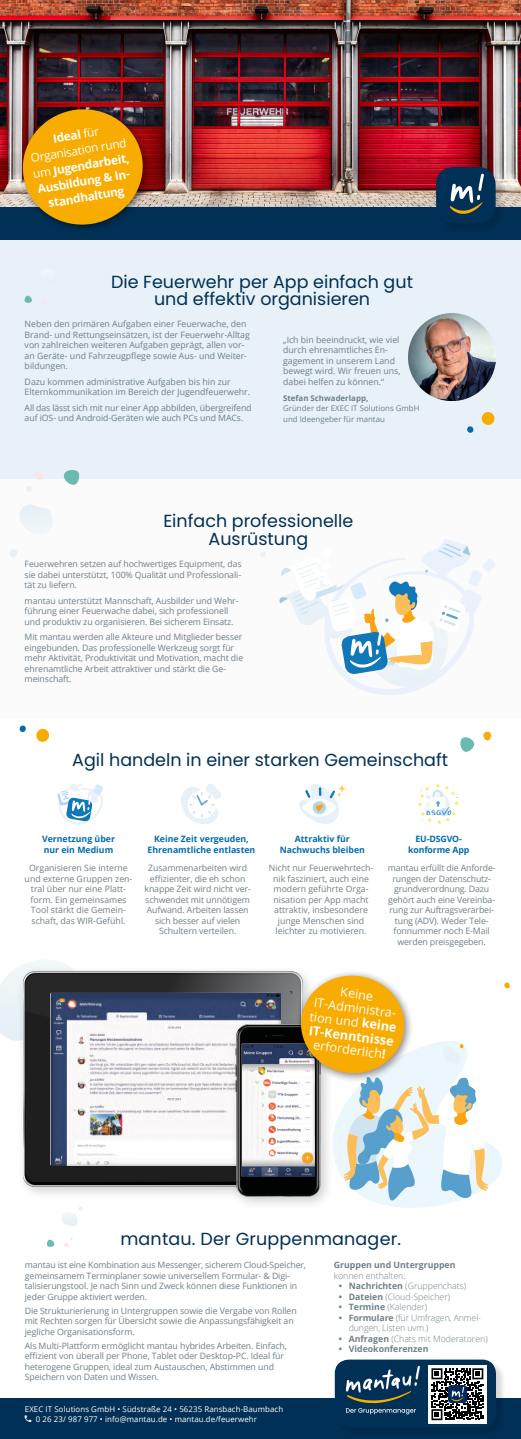
<style>
.page{position:relative;width:521px;height:1439px;background:#fff}
.page>*{position:absolute;margin:0;border:0;box-sizing:border-box;transform-origin:0 0}
.t1{font:17.5px/17.5px "Poppins";color:#003056;text-align:center}
.t2{font:12.6px/14px "Open Sans";color:#fff;text-align:center}
.t3{font:700 11.81px/15.8px "Open Sans";color:#fff;text-align:center}
.t4{font:8.75px/10.5px "Open Sans";letter-spacing:-.01em;color:#6e808a}
.t5{font:300 8.75px/10.5px "Open Sans";color:#6e808a}
.t6{font:700 8.75px/10.5px "Open Sans";color:#006cad;text-align:center}
.t7{font:700 8.75px "Open Sans";color:#6e808a}
.t8{font:7.88px/10.5px "Open Sans";letter-spacing:.01em;color:#fff}
.t9{font:7.88px/10.5px "Open Sans";color:#6e808a}
.t10{font:700 7.88px "Open Sans";color:#6e808a}
.s1{font-weight:400}
.s2{font-weight:700}
</style>
<div class="page">
<div style="left:0;top:1398px;width:521px;height:41px;background:#003056"></div>
<div style="left:335px;top:1360px;width:171px;height:77px;background:#000;opacity:.15"></div>
<div style="left:335px;top:1359px;width:161px;height:68px;background:#003056;border-radius:14px"></div>
<svg style="left:346px;top:1366px;width:74px;height:48px"></svg>
<div style="left:428px;top:1365px;width:58px;height:58px;background:#fff"></div>
<svg style="left:431px;top:1368px;width:52px;height:52px"></svg>
<img style="left:449px;top:1385px;width:17px;height:18px">
<div style="left:0;top:240px;width:521px;height:254px;background:#e7f1f7"></div>
<img style="left:409px;top:313px;width:86px;height:87px">
<svg style="left:481px;top:412px;width:14px;height:13px"></svg>
<svg style="left:467px;top:426px;width:7px;height:7px"></svg>
<img style="left:0;top:0;width:521px;height:208px">
<div style="left:0;top:208px;width:521px;height:32px;background:#003056"></div>
<div style="left:436px;top:167px;width:70px;height:66px;background:#000;opacity:.15"></div>
<div style="left:436px;top:167px;width:60px;height:56px;background:#003056;border-radius:17px"></div>
<svg style="left:450px;top:174px;width:34px;height:40px"></svg>
<div style="left:16px;top:103px;width:137px;height:132px;background:#000;opacity:.5"></div>
<svg style="left:18px;top:105px;width:129px;height:124px"></svg>
<div style="left:0;top:480px;width:521px;height:238px;background:#fbfbfb"></div>
<svg style="left:24px;top:295px;width:8px;height:8px"></svg>
<svg style="left:42px;top:300px;width:4px;height:4px"></svg>
<svg style="left:63px;top:470px;width:16px;height:15px"></svg>
<svg style="left:26px;top:472px;width:18px;height:20px"></svg>
<svg style="left:9px;top:549px;width:9px;height:8px"></svg>
<svg style="left:460px;top:737px;width:15px;height:15px"></svg>
<svg style="left:483px;top:732px;width:8px;height:9px"></svg>
<svg style="left:299px;top:784px;width:47px;height:40px"></svg>
<svg style="left:58px;top:784px;width:45px;height:40px"></svg>
<svg style="left:181px;top:784px;width:40px;height:40px"></svg>
<svg style="left:36px;top:728px;width:13px;height:14px"></svg>
<svg style="left:19px;top:725px;width:7px;height:7px"></svg>
<svg style="left:418px;top:783px;width:41px;height:41px"></svg>
<img style="left:426px;top:789px;width:24px;height:25px">
<svg style="left:47px;top:1239px;width:8px;height:8px"></svg>
<img style="left:62px;top:1212px;width:16px;height:14px">
<svg style="left:64px;top:1237px;width:9px;height:10px"></svg>
<svg style="left:78px;top:1206px;width:4px;height:4px"></svg>
<div style="left:17px;top:964px;width:299px;height:236px;background:#000;opacity:.2"></div>
<img style="left:22px;top:967px;width:285px;height:233px">
<div style="left:43px;top:991px;width:245px;height:176px;background:#000;opacity:.55"></div>
<div style="left:228px;top:1017px;width:107px;height:193px;background:#000;opacity:.2"></div>
<img style="left:236px;top:1025px;width:62px;height:177px">
<div style="left:235px;top:1041px;width:88px;height:136px;background:#000;opacity:.15"></div>
<div style="left:295px;top:969px;width:119px;height:114px;background:#000;opacity:.5"></div>
<svg style="left:298px;top:972px;width:212px;height:236px"></svg>
<svg style="left:260px;top:552px;width:5px;height:5px"></svg>
<svg style="left:279px;top:539px;width:216px;height:156px"></svg>
<h3 class="t3" style="left:27px;top:134px;width:99px;rotate:-9deg">Ideal <span class="s1">für<br>Organisation rund um</span> Jugendarbeit,<br>Ausbildung &amp; In&shy;standhaltung</h3>
<h1 class="t1" style="left:111px;top:273px;width:303px">Die Feuerwehr per App einfach gut und effektiv organisieren</h1>
<p class="t4" style="left:25px;top:319px;width:227px">Neben den primären Aufgaben einer Feuerwache, den Brand- und Rettungseinsätzen, ist der Feuerwehr-Alltag von zahlreichen weiteren Aufgaben geprägt, allen vor&shy;an Geräte- und Fahrzeugpflege sowie Aus- und Weiter&shy;bildungen.</p>
<p class="t4" style="left:25px;top:376px;width:227px">Dazu kommen administrative Aufgaben bis hin zur<br>Elternkommunikation im Bereich der Jugendfeuerwehr.</p>
<p class="t4" style="left:25px;top:402px;width:228px">All das lässt sich mit nur einer App abbilden, übergreifend auf iOS- und Android-Geräten wie auch PCs und MACs.</p>
<p class="t4" style="left:283px;top:334px;width:119px">„Ich bin beeindruckt, wie viel durch ehrenamtliches En&shy;gagement in unserem Land bewegt wird. Wir freuen uns, dabei helfen zu können.“</p>
<p class="t10" style="left:283px;top:392px;width:87px">Stefan Schwaderlapp,</p>
<p class="t9" style="left:283px;top:403px;width:138px">Gründer der EXEC IT Solutions GmbH und Ideengeber für mantau</p>
<h1 class="t1" style="left:163px;top:512px;width:192px">Einfach professionelle<br>Ausrüstung</h1>
<p class="t4" style="left:25px;top:559px;width:218px;text-align:justify">Feuerwehren setzen auf hochwertiges Equipment, das sie dabei unterstützt, 100% Qualität und Professionali&shy;tät zu liefern.</p>
<p class="t4" style="left:25px;top:595px;width:215px">mantau unterstützt Mannschaft, Ausbilder und Wehr&shy;führung einer Feuerwache dabei, sich professionell und produktiv zu organisieren. Bei sicherem Einsatz.</p>
<p class="t4" style="left:25px;top:631px;width:220px">Mit mantau werden alle Akteure und Mitglieder besser eingebunden. Das professionelle Werkzeug sorgt für mehr Aktivität, Produktivität und Motivation, macht die ehrenamtliche Arbeit attraktiver und stärkt die Ge&shy;meinschaft.</p>
<h1 class="t1" style="left:72px;top:751px;width:377px">Agil handeln in einer starken Gemeinschaft</h1>
<p class="t6" style="left:42px;top:833px;width:74px;text-align:left">Vernetzung über nur ein Medium</p>
<p class="t6" style="left:147px;top:833px;width:109px">Keine Zeit vergeuden,<br>Ehrenamtliche entlasten</p>
<p class="t6" style="left:280px;top:833px;width:87px">Attraktiv für<br>Nachwuchs bleiben</p>
<p class="t4" style="left:25px;top:862px;width:109px;text-align:center">Organisieren Sie interne und externe Gruppen zen&shy;tral über nur eine Platt&shy;form. Ein gemeinsames<br>Tool stärkt die Gemein&shy;schaft, das WIR-Gefühl.</p>
<p class="t4" style="left:144px;top:862px;width:108px;text-align:center">Zusammenarbeiten wird effizienter, die eh schon knappe Zeit wird nicht ver&shy;schwendet mit unnötigem<br>Aufwand. Arbeiten lassen sich besser auf vielen<br>Schultern verteilen.</p>
<p class="t4" style="left:269px;top:862px;width:106px;text-align:center">Nicht nur Feuerwehrtech&shy;nik fasziniert, auch eine modern geführte Orga&shy;nisation per App macht attraktiv, insbesondere junge Menschen sind leichter zu motivieren.</p>
<p class="t6" style="left:408px;top:833px;width:63px">EU-DSGVO&shy;konforme App</p>
<p class="t4" style="left:388px;top:862px;width:109px;text-align:center">mantau erfüllt die Anforde&shy;rungen der Datenschutz&shy;grundverordnung. Dazu gehört auch eine Vereinba&shy;rung zur Auftragsverarbei&shy;tung (ADV). Weder Tele&shy;fonnummer noch E-Mail werden preisgegeben.</p>
<h2 class="t2" style="left:315px;top:980px;width:95px;rotate:8deg">Keine<br>IT-Administra&shy;tion und <span class="s2">keine<br>IT-Kenntnisse </span>erforderlich<span class="s2">!</span></h2>
<h1 class="t1" style="left:120px;top:1229px;width:282px">mantau. Der Gruppenmanager.</h1>
<p class="t4" style="left:25px;top:1259px;width:283px">mantau ist eine Kombination aus Messenger, sicherem Cloud-Speicher, gemeinsamem Terminplaner sowie universellem Formular- &amp; Digi&shy;talisierungstool. Je nach Sinn und Zweck können diese Funktionen in jeder Gruppe aktiviert werden.</p>
<p class="t4" style="left:25px;top:1305px;width:273px">Die Strukturierierung in Untergruppen sowie die Vergabe von Rollen mit Rechten sorgen für Übersicht sowie die Anpassungsfähigkeit an jegliche Organisationsform.</p>
<p class="t4" style="left:25px;top:1340px;width:264px">Als Multi-Plattform ermöglicht mantau hybrides Arbeiten. Einfach, effizient von überall per Phone, Tablet oder Desktop-PC. Ideal für heterogene Gruppen, ideal zum Austauschen, Abstimmen und Speichern von Daten und Wissen.</p>
<p class="t7" style="left:334px;top:1258px;width:123px">Gruppen und Untergruppen</p>
<p class="t5" style="left:334px;top:1269px;width:73px">können enthalten:</p>
<p class="t5" style="left:339px;top:1280px;width:129px"><span class="s2">• Nachrichten</span> (Gruppenchats)</p>
<p class="t5" style="left:339px;top:1290px;width:113px"><span class="s2">• Dateien</span> (Cloud-Speicher)</p>
<p class="t5" style="left:339px;top:1301px;width:90px"><span class="s2">• Termine</span> (Kalender)</p>
<p class="t5" style="left:349px;top:1311px;width:134px;text-indent:-10px"><span class="s2">• Formulare</span> (für Umfragen, Anmel&shy;dungen, Listen uvm.)</p>
<p class="t5" style="left:339px;top:1332px;width:150px"><span class="s2">• Anfragen</span> (Chats mit Moderatoren)</p>
<p class="t7" style="left:339px;top:1342px;width:91px">• Videokonferenzen</p>
<p class="t8" style="left:36px;top:1403px;width:249px;text-indent:-11px">EXEC IT Solutions GmbH • Südstraße 24 • 56235 Ransbach-Baumbach<br>0 26 23/ 987 977 • info@mantau.de • mantau.de/feuerwehr</p>
</div>
